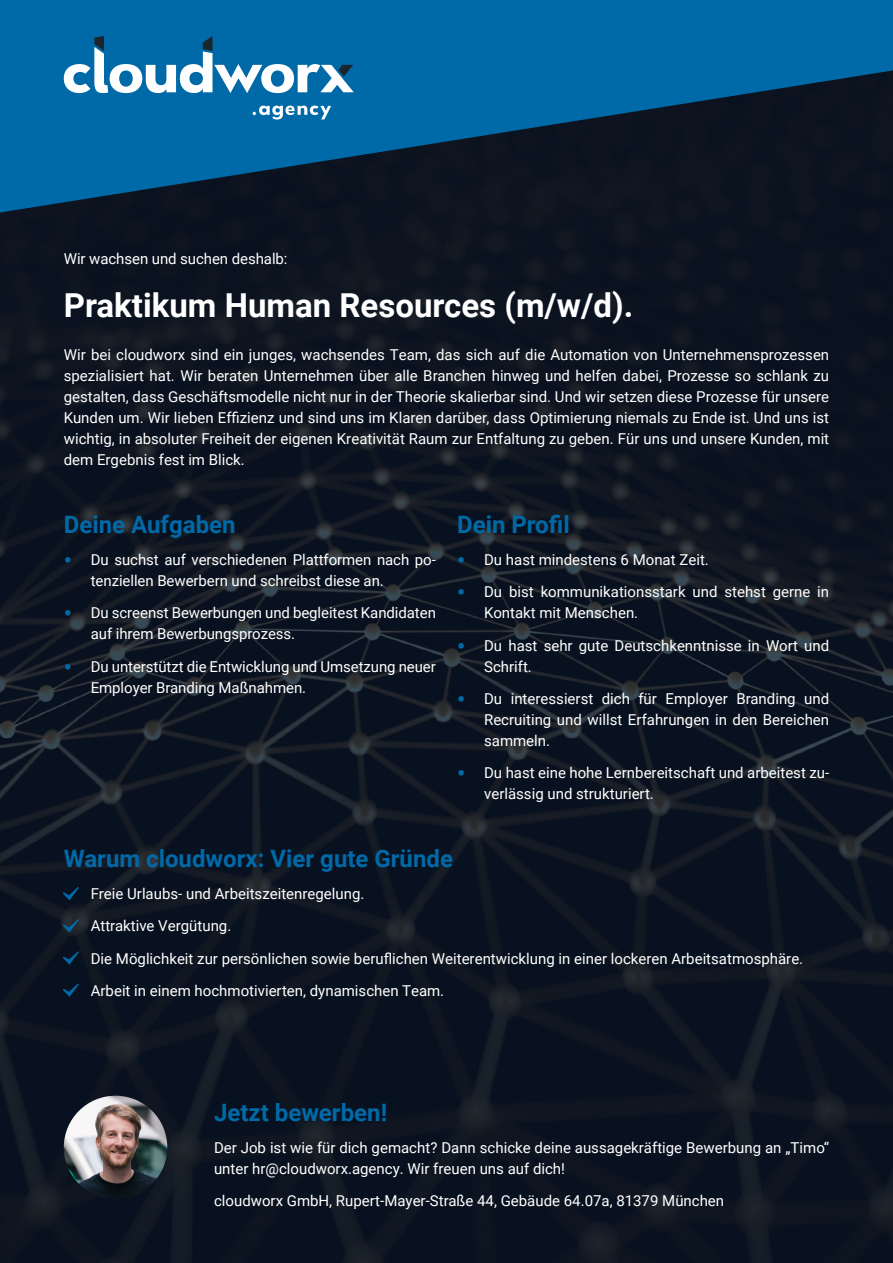
<style>
.page{position:relative;width:893px;height:1263px;background:#fff}
.page>*{position:absolute;margin:0;border:0;box-sizing:border-box;transform-origin:0 0}
.t1{font:700 33px "Roboto";color:#fff}
.t2{font:700 24px "Roboto";color:#0069a7}
.t3{font:15px/21px "Roboto";color:#fff}
.s1{font-weight:700;font-size:22.5px;color:#0069a7}
</style>
<div class="page">
<img style="left:0;top:212px;width:893px;height:1051px">
<svg style="left:0;top:0;width:893px;height:212px;background:#044975"></svg>
<svg style="left:64px;top:36px;width:290px;height:57px"></svg>
<svg style="left:253px;top:106px;width:78px;height:14px"></svg>
<img style="left:64px;top:1096px;width:103px;height:103px;border-radius:52px">
<svg style="left:63px;top:887px;width:16px;height:13px"></svg>
<svg style="left:63px;top:951px;width:16px;height:14px"></svg>
<svg style="left:63px;top:919px;width:16px;height:13px"></svg>
<svg style="left:63px;top:983px;width:16px;height:14px"></svg>
<p class="t3" style="left:64px;top:247px;width:225px">Wir wachsen und suchen deshalb:</p>
<h1 class="t1" style="left:64px;top:282px;width:571px">Praktikum Human Resources (m/w/d).</h1>
<p class="t3" style="left:64px;top:344px;width:767px;text-align:justify">Wir bei cloudworx sind ein junges, wachsendes Team, das sich auf die Automation von Unternehmensprozessen spezialisiert hat. Wir beraten Unternehmen über alle Branchen hinweg und helfen dabei, Prozesse so schlank zu gestalten, dass Geschäftsmodelle nicht nur in der Theorie skalierbar sind. Und wir setzen diese Prozesse für unsere Kunden um. Wir lieben Effizienz und sind uns im Klaren darüber, dass Optimierung niemals zu Ende ist. Und uns ist wichtig, in absoluter Freiheit der eigenen Kreativität Raum zur Entfaltung zu geben. Für uns und unsere Kunden, mit dem Ergebnis fest im Blick.</p>
<h2 class="t2" style="left:64px;top:508px;width:173px">Deine Aufgaben</h2>
<p class="t3" style="left:91px;top:549px;width:347px;text-indent:-27px"><span class="s1">•</span> Du suchst auf verschiedenen Plattformen nach po&shy;tenziellen Bewerbern und schreibst diese an.</p>
<p class="t3" style="left:91px;top:602px;width:347px;text-indent:-27px"><span class="s1">•</span> Du screenst Bewerbungen und begleitest Kandidaten auf ihrem Bewerbungsprozess.</p>
<p class="t3" style="left:91px;top:655px;width:347px;text-indent:-27px"><span class="s1">•</span> Du unterstützt die Entwicklung und Umsetzung neuer<br>Employer Branding Maßnahmen.</p>
<h2 class="t2" style="left:457px;top:508px;width:114px">Dein Profil</h2>
<p class="t3" style="left:457px;top:549px;width:253px"><span class="s1">•</span> Du hast mindestens 6 Monat Zeit.</p>
<p class="t3" style="left:484px;top:581px;width:347px;text-indent:-27px"><span class="s1">•</span> Du bist kommunikationsstark und stehst gerne in<br>Kontakt mit Menschen.</p>
<p class="t3" style="left:484px;top:634px;width:347px;text-indent:-27px"><span class="s1">•</span> Du hast sehr gute Deutschkenntnisse in Wort und<br>Schrift.</p>
<p class="t3" style="left:484px;top:688px;width:347px;text-align:justify;text-indent:-27px"><span class="s1">•</span> Du interessierst dich für Employer Branding und Recruiting und willst Erfahrungen in den Bereichen sammeln.</p>
<p class="t3" style="left:484px;top:762px;width:347px;text-indent:-27px"><span class="s1">•</span> Du hast eine hohe Lernbereitschaft und arbeitest zu&shy;verlässig und strukturiert.</p>
<h2 class="t2" style="left:64px;top:841px;width:391px">Warum cloudworx: Vier gute Gründe</h2>
<p class="t3" style="left:91px;top:877px;width:714px;line-height:32.2px">Freie Urlaubs- und Arbeitszeitenregelung.<br>Attraktive Vergütung.<br>Die Möglichkeit zur persönlichen sowie beruflichen Weiterentwicklung in einer lockeren Arbeitsatmosphäre.<br>Arbeit in einem hochmotivierten, dynamischen Team.</p>
<h2 class="t2" style="left:214px;top:1095px;width:175px">Jetzt bewerben!</h2>
<p class="t3" style="left:214px;top:1137px;width:617px">Der Job ist wie für dich gemacht? Dann schicke deine aussagekräftige Bewerbung an „Timo“ unter hr@cloudworx.agency. Wir freuen uns auf dich!</p>
<p class="t3" style="left:214px;top:1190px;width:512px">cloudworx GmbH, Rupert-Mayer-Straße 44, Gebäude 64.07a, 81379 München</p>
</div>
